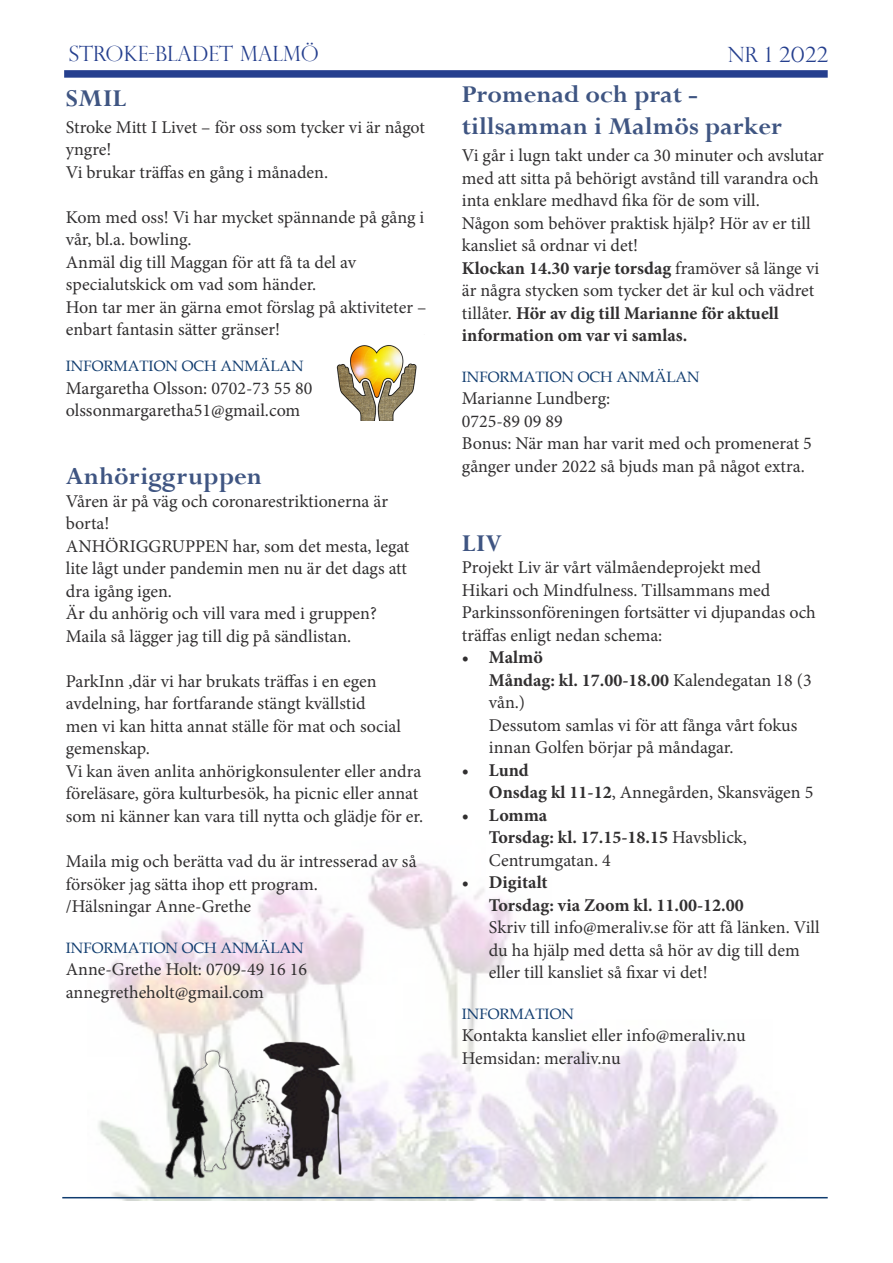
<style>
.page{position:relative;width:893px;height:1263px;background:#fff}
.page>*{position:absolute;margin:0;border:0;box-sizing:border-box;transform-origin:0 0}
.Evenemangsrubrik{font:700 27px/32.4px "Perpetua";color:#3f5582}
.t1{font:300 21px "Perpetua Titling";color:#253f8e}
.Brödtext{font:18px/22.5px "Minion Pro";color:#312f30}
.Brödtext-2{font:700 18px/22.5px "Minion Pro";color:#312f30}
.Brödtext-3{font:15px "Book Antiqua";color:#103c6f}
.s1{font-weight:400}
.s2{font-weight:700}
</style>
<div class="page">
<div style="left:64px;top:70px;width:764px;height:8px;background:#253f8e"></div>
<img style="left:336px;top:345px;width:81px;height:75px">
<img style="left:88px;top:863px;width:719px;height:337px">
<hr style="left:62px;top:1197px;width:766px;height:1px;background:#103c6f">
<img style="left:147px;top:1034px;width:205px;height:149px">
<p class="t1" style="left:69px;top:41px;width:251px">STROKE-BLADET MALMÖ</p>
<p class="t1" style="left:728px;top:42px;width:102px">Nr 1 2022</p>
<p class="Evenemangsrubrik" style="left:66px;top:81px;width:62px">SMIL</p>
<p class="Brödtext" style="left:66px;top:116px;width:361px">Stroke Mitt I Livet – för oss som tycker vi är något yngre!</p>
<p class="Brödtext" style="left:66px;top:161px;width:264px">Vi brukar träffas en gång i månaden.</p>
<p class="Brödtext" style="left:66px;top:206px;width:360px">Kom med oss! Vi har mycket spännande på gång i vår, bl.a. bowling.</p>
<p class="Brödtext" style="left:66px;top:251px;width:292px">Anmäl dig till Maggan för att få ta del av specialutskick om vad som händer.</p>
<p class="Brödtext" style="left:66px;top:296px;width:362px">Hon tar mer än gärna emot förslag på aktiviteter – enbart fantasin sätter gränser!</p>
<p class="Brödtext-3" style="left:66px;top:355px;width:239px">INFORMATION OCH ANMÄLAN</p>
<p class="Brödtext" style="left:66px;top:377px;width:248px">Margaretha Olsson: 0702-73 55 80 olssonmargaretha51@gmail.com</p>
<p class="Evenemangsrubrik" style="left:462px;top:78px;width:322px">Promenad och prat - tillsamman i Malmös parker</p>
<p class="Brödtext" style="left:462px;top:144px;width:363px">Vi går i lugn takt under ca 30 minuter och avslutar med att sitta på behörigt avstånd till varandra och inta enklare medhavd fika för de som vill.</p>
<p class="Brödtext" style="left:462px;top:212px;width:350px">Någon som behöver praktisk hjälp? Hör av er till kansliet så ordnar vi det!</p>
<p class="Brödtext-2" style="left:462px;top:256px;width:359px">Klockan 14.30 varje torsdag <span class="s1">framöver så länge vi är några stycken som tycker det är kul och vädret tillåter.</span> Hör av dig till Marianne för aktuell information om var vi samlas.</p>
<p class="Brödtext-3" style="left:462px;top:366px;width:239px">INFORMATION OCH ANMÄLAN</p>
<p class="Brödtext" style="left:462px;top:387px;width:150px">Marianne Lundberg:<br>0725-89 09 89</p>
<p class="Brödtext" style="left:462px;top:432px;width:351px">Bonus: När man har varit med och promenerat 5 gånger under 2022 så bjuds man på något extra.</p>
<p class="Evenemangsrubrik" style="left:66px;top:460px;width:198px">Anhöriggruppen</p>
<p class="Brödtext" style="left:66px;top:490px;width:324px">Våren är på väg och coronarestriktionerna är borta!</p>
<p class="Brödtext" style="left:66px;top:535px;width:345px">ANHÖRIGGRUPPEN har, som det mesta, legat lite lågt under pandemin men nu är det dags att dra igång igen.</p>
<p class="Brödtext" style="left:66px;top:602px;width:313px">Är du anhörig och vill vara med i gruppen?</p>
<p class="Brödtext" style="left:66px;top:625px;width:287px">Maila så lägger jag till dig på sändlistan.</p>
<p class="Brödtext" style="left:66px;top:670px;width:337px">ParkInn ,där vi har brukats träffas i en egen avdelning, har fortfarande stängt kvällstid men vi kan hitta annat ställe för mat och social gemenskap.</p>
<p class="Brödtext" style="left:66px;top:760px;width:359px">Vi kan även anlita anhörigkonsulenter eller andra föreläsare, göra kulturbesök, ha picnic eller annat som ni känner kan vara till nytta och glädje för er.</p>
<p class="Brödtext" style="left:66px;top:850px;width:352px">Maila mig och berätta vad du är intresserad av så försöker jag sätta ihop ett program.</p>
<p class="Brödtext" style="left:66px;top:895px;width:187px">/Hälsningar Anne-Grethe</p>
<p class="Brödtext-3" style="left:66px;top:937px;width:239px">INFORMATION OCH ANMÄLAN</p>
<p class="Brödtext" style="left:66px;top:958px;width:243px">Anne-Grethe Holt: 0709-49 16 16 annegretheholt@gmail.com</p>
<p class="Evenemangsrubrik" style="left:462px;top:526px;width:42px">LIV</p>
<p class="Brödtext" style="left:462px;top:556px;width:355px">Projekt Liv är vårt välmåendeprojekt med<br>Hikari och Mindfulness. Tillsammans med Parkinssonföreningen fortsätter vi djupandas och träffas enligt nedan schema:</p>
<p class="Brödtext" style="left:489px;top:646px;width:324px;text-indent:-27px"><span class="s2">• Malmö<br>Måndag: kl. 17.00-18.00</span> Kalendegatan 18 (3 vån.)<br>Dessutom samlas vi för att fånga vårt fokus innan Golfen börjar på måndagar.</p>
<p class="Brödtext" style="left:489px;top:759px;width:326px;text-indent:-27px"><span class="s2">• Lund<br>Onsdag kl 11-12</span>, Annegården, Skansvägen 5</p>
<p class="Brödtext-2" style="left:489px;top:804px;width:259px;text-indent:-27px">• Lomma<br>Torsdag: kl. 17.15-18.15 <span class="s1">Havsblick,<br>Centrumgatan. 4</span></p>
<p class="Brödtext" style="left:489px;top:871px;width:332px;text-indent:-27px"><span class="s2">• Digitalt<br>Torsdag: via Zoom kl. 11.00-12.00<br></span>Skriv till info@meraliv.se för att få länken. Vill du ha hjälp med detta så hör av dig till dem eller till kansliet så fixar vi det!</p>
<p class="Brödtext-3" style="left:462px;top:1003px;width:114px">INFORMATION</p>
<p class="Brödtext" style="left:462px;top:1024px;width:285px">Kontakta kansliet eller info@meraliv.nu</p>
<p class="Brödtext" style="left:462px;top:1047px;width:160px">Hemsidan: meraliv.nu</p>
</div>
